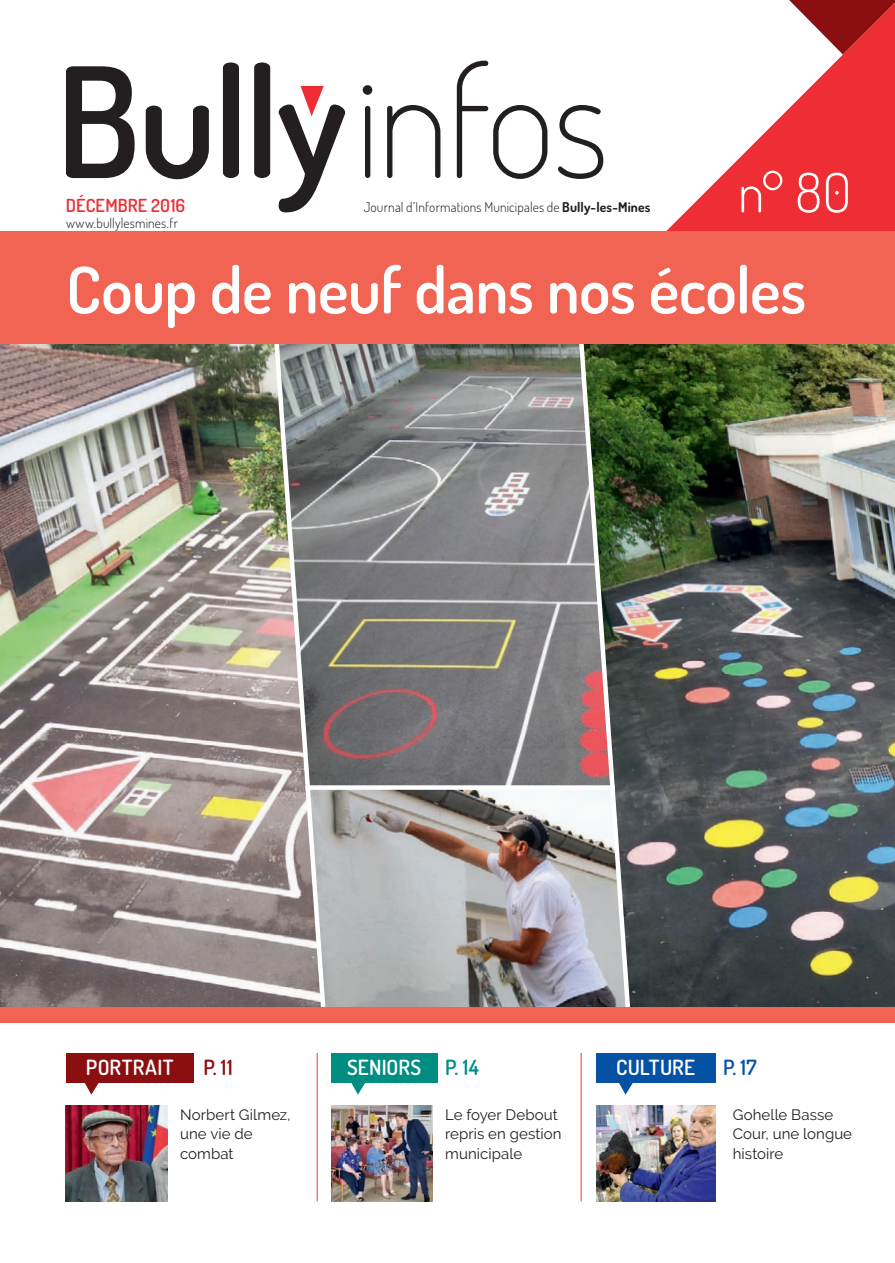
<style>
.page{position:relative;width:895px;height:1263px;background:#fff}
.page>*{position:absolute;margin:0;border:0;box-sizing:border-box;transform-origin:0 0}
.t1{font:600 64.5px "Dosis";letter-spacing:-.01em;color:#fff}
.t2{font:300 54.45px "Dosis";color:#fff}
.t3{font:600 21px "Dosis";letter-spacing:.01em;color:#fff}
.t4{font:600 21px "Dosis";color:#008d82}
.t5{font:600 21px "Dosis";color:#0551a4}
.t6{font:600 21px "Dosis";color:#8b0e11}
.t7{font:600 18px "Dosis";letter-spacing:.005em;color:#ee2d34}
.t8{font:15px/19.5px "Raleway";letter-spacing:.005em;color:#231f20}
.t9{font:300 13.5px "Dosis";letter-spacing:.01em;color:#231f20}
.s1{font-weight:700}
</style>
<div class="page">
<svg style="left:66px;top:61px;width:537px;height:151px"></svg>
<svg style="left:621px;top:55px;width:274px;height:177px;fill:#ee2d34"></svg>
<svg style="left:301px;top:86px;width:23px;height:30px"></svg>
<div style="left:596px;top:1053px;width:119px;height:29px;background:#0551a4"></div>
<svg style="left:618px;top:1082px;width:16px;height:13px"></svg>
<div style="left:331px;top:1053px;width:106px;height:29px;background:#008d82"></div>
<svg style="left:350px;top:1082px;width:16px;height:13px"></svg>
<img style="left:596px;top:1106px;width:119px;height:95px">
<img style="left:331px;top:1106px;width:102px;height:95px">
<img style="left:66px;top:1106px;width:101px;height:95px">
<hr style="left:317px;top:1053px;width:1px;height:148px;background:#ee2d34">
<hr style="left:581px;top:1053px;width:1px;height:148px;background:#ee2d34">
<div style="left:66px;top:1053px;width:128px;height:29px;background:#8b0e11"></div>
<svg style="left:84px;top:1082px;width:16px;height:13px"></svg>
<img style="left:0;top:344px;width:303px;height:663px">
<img style="left:617px;top:344px;width:278px;height:663px">
<img style="left:264px;top:344px;width:353px;height:449px">
<img style="left:303px;top:783px;width:330px;height:224px">
<div style="left:0;top:232px;width:895px;height:112px;background:#f16352"></div>
<div style="left:0;top:1007px;width:895px;height:16px;background:#f16352"></div>
<svg style="left:789px;top:0;width:106px;height:55px"></svg>
<p class="t7" style="left:66px;top:194px;width:121px">DÉCEMBRE 2016</p>
<p class="t9" style="left:364px;top:199px;width:288px">Journal d’Informations Municipales de <span class="s1">Bully-les-Mines</span></p>
<h2 class="t2" style="left:738px;top:157px;width:115px">n° 80</h2>
<p class="t9" style="left:66px;top:215px;width:113px">www.bullylesmines.fr</p>
<h1 class="t1" style="left:66px;top:248px;width:742px">Coup de neuf dans nos écoles</h1>
<h3 class="t3" style="left:86px;top:1054px;width:89px">PORTRAIT</h3>
<h3 class="t6" style="left:203px;top:1053px;width:31px">P. 11</h3>
<p class="t8" style="left:180px;top:1105px;width:112px">Norbert Gilmez, une vie de combat</p>
<h3 class="t3" style="left:347px;top:1054px;width:76px">SENIORS</h3>
<h3 class="t3" style="left:616px;top:1054px;width:80px">CULTURE</h3>
<h3 class="t4" style="left:445px;top:1054px;width:35px">P. 14</h3>
<h3 class="t5" style="left:723px;top:1054px;width:35px">P. 17</h3>
<p class="t8" style="left:445px;top:1105px;width:118px">Le foyer Debout repris en gestion municipale</p>
<p class="t8" style="left:733px;top:1105px;width:121px">Gohelle Basse<br>Cour, une longue histoire</p>
</div>
